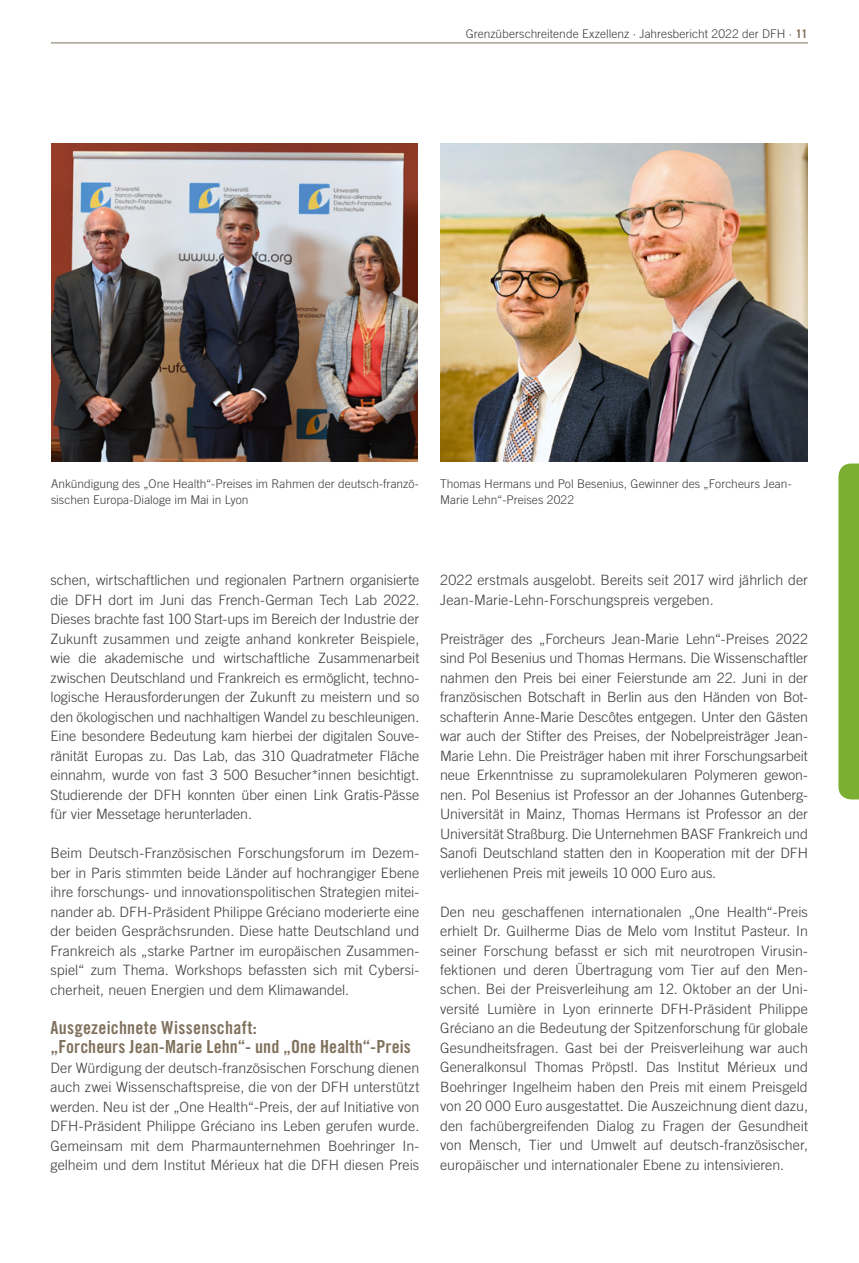
<style>
.page{position:relative;width:859px;height:1263px;background:#fff}
.page>*{position:absolute;margin:0;border:0;box-sizing:border-box;transform-origin:0 0}
.t1{font:18px/19.5px "Trade Gothic LT Std Bd Cn 20";letter-spacing:.01em;color:#80715d}
.t2{font:300 14.25px/19.5px "Trade Gothic LT Std";letter-spacing:.005em;color:#3c3c3b;text-align:justify}
.t3{font:300 12px/16.5px "Trade Gothic LT Std";color:#3c3c3b}
.s1{font-weight:700;color:#80715d}
</style>
<div class="page">
<div style="left:838px;top:463px;width:21px;height:336px;background:#7aaf31"></div>
<hr style="left:51px;top:43px;width:757px;height:1px;background:#80715d">
<img style="left:440px;top:144px;width:368px;height:317px">
<img style="left:51px;top:144px;width:367px;height:317px">
<p class="t3" style="left:466px;top:26px;width:344px">Grenzüberschreitende Exzellenz · Jahresbericht 2022 der DFH · <span class="s1">11</span></p>
<p class="t3" style="left:51px;top:475px;width:369px">Ankündigung des „One Health“-Preises im Rahmen der deutsch-franzö&shy;sischen Europa-Dialoge im Mai in Lyon</p>
<p class="t3" style="left:440px;top:475px;width:353px">Thomas Hermans und Pol Besenius, Gewinner des „Forcheurs Jean-<br>Marie Lehn“-Preises 2022</p>
<p class="t2" style="left:51px;top:570px;width:370px">schen, wirtschaftlichen und regionalen Partnern organisierte die DFH dort im Juni das French-German Tech Lab 2022.<br>Dieses brachte fast 100 Start-ups im Bereich der Industrie der Zukunft zusammen und zeigte anhand konkreter Beispiele, wie die akademische und wirtschaftliche Zusammenarbeit zwischen Deutschland und Frankreich es ermöglicht, techno&shy;logische Herausforderungen der Zukunft zu meistern und so den ökologischen und nachhaltigen Wandel zu beschleunigen.<br>Eine besondere Bedeutung kam hierbei der digitalen Souve&shy;ränität Europas zu. Das Lab, das 310 Quadratmeter Fläche einnahm, wurde von fast 3 500 Besucher*innen besichtigt.<br>Studierende der DFH konnten über einen Link Gratis-Pässe für vier Messetage herunterladen.</p>
<p class="t2" style="left:51px;top:843px;width:370px">Beim Deutsch-Französischen Forschungsforum im Dezem&shy;ber in Paris stimmten beide Länder auf hochrangiger Ebene ihre forschungs- und innovationspolitischen Strategien mitei&shy;nander ab. DFH-Präsident Philippe Gréciano moderierte eine der beiden Gesprächsrunden. Diese hatte Deutschland und Frankreich als „starke Partner im europäischen Zusammen&shy;spiel“ zum Thema. Workshops befassten sich mit Cybersi&shy;cherheit, neuen Energien und dem Klimawandel.</p>
<p class="t1" style="left:51px;top:1017px;width:362px">Ausgezeichnete Wissenschaft:<br>„Forcheurs Jean-Marie Lehn“- und „One Health“-Preis</p>
<p class="t2" style="left:51px;top:1057px;width:370px">Der Würdigung der deutsch-französischen Forschung dienen auch zwei Wissenschaftspreise, die von der DFH unterstützt werden. Neu ist der „One Health“-Preis, der auf Initiative von DFH-Präsident Philippe Gréciano ins Leben gerufen wurde.<br>Gemeinsam mit dem Pharmaunternehmen Boehringer In&shy;gelheim und dem Institut Mérieux hat die DFH diesen Preis</p>
<p class="t2" style="left:440px;top:570px;width:369px">2022 erstmals ausgelobt. Bereits seit 2017 wird jährlich der<br>Jean-Marie-Lehn-Forschungspreis vergeben.</p>
<p class="t2" style="left:440px;top:628px;width:369px">Preisträger des „Forcheurs Jean-Marie Lehn“-Preises 2022 sind Pol Besenius und Thomas Hermans. Die Wissenschaftler nahmen den Preis bei einer Feierstunde am 22. Juni in der französischen Botschaft in Berlin aus den Händen von Bot&shy;schafterin Anne-Marie Descôtes entgegen. Unter den Gästen war auch der Stifter des Preises, der Nobelpreisträger Jean-Marie Lehn. Die Preisträger haben mit ihrer Forschungsarbeit neue Erkenntnisse zu supramolekularen Polymeren gewon&shy;nen. Pol Besenius ist Professor an der Johannes Gutenberg-Universität in Mainz, Thomas Hermans ist Professor an der Universität Straßburg. Die Unternehmen BASF Frankreich und Sanofi Deutschland statten den in Kooperation mit der DFH verliehenen Preis mit jeweils 10 000 Euro aus.</p>
<p class="t2" style="left:440px;top:901px;width:369px">Den neu geschaffenen internationalen „One Health“-Preis erhielt Dr. Guilherme Dias de Melo vom Institut Pasteur. In seiner Forschung befasst er sich mit neurotropen Virusin&shy;fektionen und deren Übertragung vom Tier auf den Men&shy;schen. Bei der Preisverleihung am 12. Oktober an der Uni&shy;versité Lumière in Lyon erinnerte DFH-Präsident Philippe Gréciano an die Bedeutung der Spitzenforschung für globale Gesundheitsfragen. Gast bei der Preisverleihung war auch Generalkonsul Thomas Pröpstl. Das Institut Mérieux und Boehringer Ingelheim haben den Preis mit einem Preisgeld von 20 000 Euro ausgestattet. Die Auszeichnung dient dazu, den fachübergreifenden Dialog zu Fragen der Gesundheit von Mensch, Tier und Umwelt auf deutsch-französischer, europäischer und internationaler Ebene zu intensivieren.</p>
</div>
